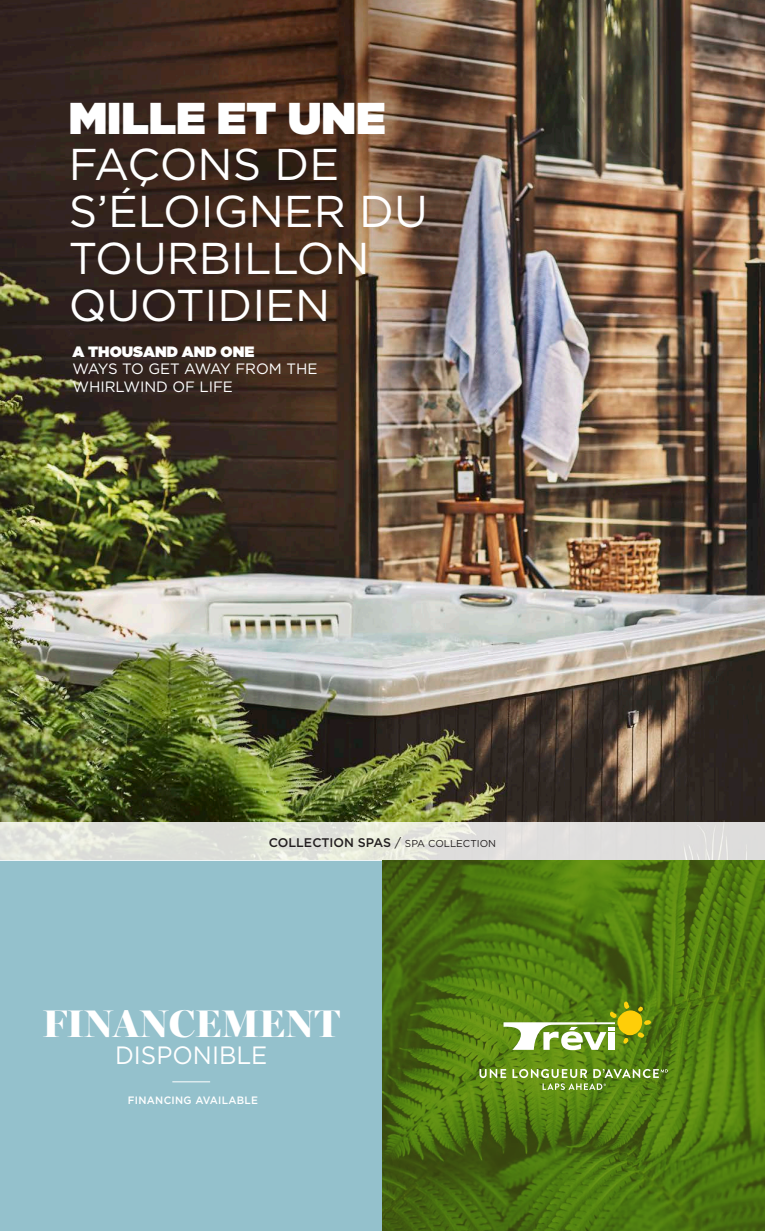
<style>
.page{position:relative;width:765px;height:1231px;background:#fff}
.page>*{position:absolute;margin:0;border:0;box-sizing:border-box;transform-origin:0 0}
.t1{font:44.5px/46.8px "Gotham";color:#fff}
.PISCINE{font:900 38.75px "Miller Banner";letter-spacing:.01em;color:#fff}
.PISCINE-2{font:25px "Gotham";color:#fff}
.t2{font:15px/17.5px "Gotham";color:#fff}
.t3{font:500 12.5px "Gotham";color:#231f20}
.PISCINE-3{font:500 10.62px "Gotham";letter-spacing:.03em;color:#fff}
.s1{font-weight:900}
.s2{font-weight:400}
.s3{font-weight:400;font-size:10px}
</style>
<div class="page">
<img style="left:0;top:0;width:765px;height:821px">
<div style="left:0;top:860px;width:382px;height:370px;background:#94c1cc"></div>
<svg style="left:0;top:821px;width:765px;height:39px;background:#deded8"></svg>
<img style="left:382px;top:860px;width:383px;height:370px">
<svg style="left:480px;top:1068px;width:26px;height:9px"></svg>
<svg style="left:512px;top:1068px;width:75px;height:9px"></svg>
<svg style="left:593px;top:1068px;width:75px;height:9px"></svg>
<svg style="left:504px;top:1001px;width:147px;height:48px"></svg>
<svg style="left:543px;top:1083px;width:63px;height:6px"></svg>
<hr style="left:172px;top:1081px;width:38px;height:1px;background:#fff">
<p class="t1" style="left:69px;top:94px;width:361px"><span class="s1">MILLE ET UNE<br></span>FAÇONS DE<br>S’ÉLOIGNER DU<br>TOURBILLON<br>QUOTIDIEN</p>
<p class="t2" style="left:72px;top:342px;width:247px"><span class="s1">A THOUSAND AND ONE<br></span>WAYS TO GET AWAY FROM THE<br>WHIRLWIND OF LIFE</p>
<p class="t3" style="left:269px;top:834px;width:229px">COLLECTION SPAS <span class="s2">/</span> <span class="s3">SPA COLLECTION</span></p>
<p class="PISCINE" style="left:43px;top:999px;width:299px">FINANCEMENT</p>
<p class="PISCINE-2" style="left:115px;top:1039px;width:154px">DISPONIBLE</p>
<p class="PISCINE-3" style="left:128px;top:1093px;width:132px">FINANCING AVAILABLE</p>
</div>
